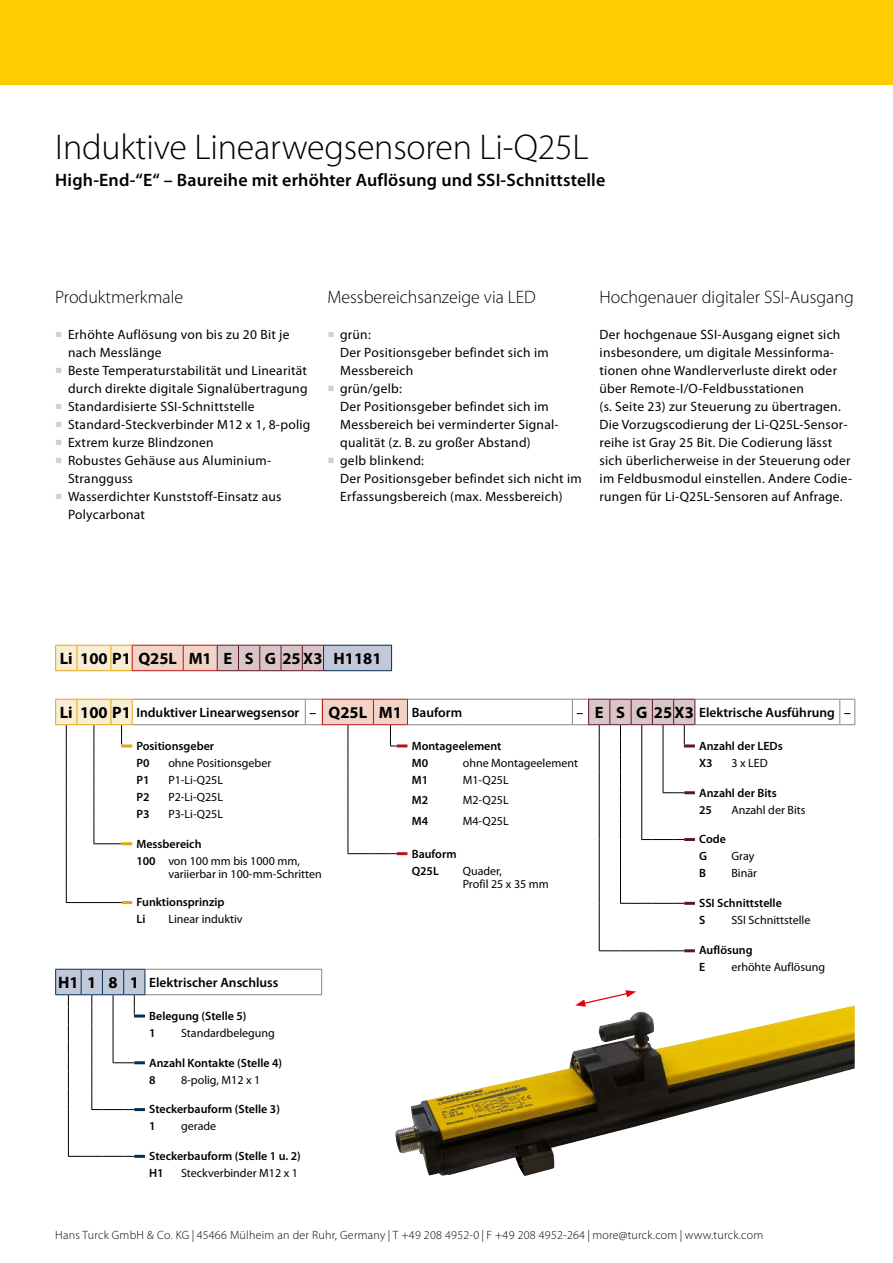
<style>
.page{position:relative;width:893px;height:1263px;background:#fff}
.page>*{position:absolute;margin:0;border:0;box-sizing:border-box;transform-origin:0 0}
.t1{font:300 36px "Myriad Pro";letter-spacing:-.005em;color:#000}
.t2{font:300 18px "Myriad Pro";color:#000}
.t3{font:600 18px "Myriad Pro";letter-spacing:.01em;color:#000}
.t4{font:700 16.5px "Myriad Pro";color:#000}
.t5{font:13.5px/18px "Myriad Pro";letter-spacing:.02em;color:#000}
.t6{font:600 13.5px "Myriad Pro";color:#000}
.t7{font:12px/17px "Myriad Pro";color:#000}
.t8{font:600 12px/17px "Myriad Pro";color:#000}
.t9{font:300 12px "Myriad Pro";letter-spacing:.02em;color:#000}
.s1{font-family:"Minion Pro";font-size:18px;color:#cfd0d0}
.s2{font-weight:700;font-size:16.5px}
.s3{font-weight:600}
</style>
<div class="page">
<div style="left:0;top:0;width:893px;height:85px;background:#fc0"></div>
<hr style="left:145px;top:969px;width:32px;height:1px;background:#878786">
<hr style="left:177px;top:969px;width:145px;height:1px;background:#878786">
<svg style="left:321px;top:969px;width:1px;height:25px"></svg>
<hr style="left:145px;top:994px;width:32px;height:1px;background:#878786">
<hr style="left:177px;top:994px;width:145px;height:1px;background:#878786">
<svg style="left:55px;top:969px;width:91px;height:189px"></svg>
<hr style="left:133px;top:699px;width:31px;height:1px;background:#878786">
<hr style="left:164px;top:699px;width:141px;height:1px;background:#878786">
<hr style="left:133px;top:724px;width:31px;height:1px;background:#878786">
<hr style="left:164px;top:724px;width:141px;height:1px;background:#878786">
<svg style="left:55px;top:699px;width:78px;height:205px"></svg>
<div style="left:324px;top:645px;width:68px;height:26px;background:#c1c8d8"></div>
<hr style="left:324px;top:645px;width:34px;height:1px;background:#003056">
<hr style="left:358px;top:645px;width:34px;height:1px;background:#003056">
<svg style="left:391px;top:645px;width:1px;height:25px"></svg>
<hr style="left:324px;top:670px;width:34px;height:1px;background:#003056">
<hr style="left:358px;top:670px;width:34px;height:1px;background:#003056">
<svg style="left:55px;top:645px;width:269px;height:26px;background:#e2c6bb"></svg>
<hr style="left:408px;top:699px;width:50px;height:1px;background:#878786">
<hr style="left:458px;top:699px;width:114px;height:1px;background:#878786">
<hr style="left:408px;top:724px;width:50px;height:1px;background:#878786">
<hr style="left:458px;top:724px;width:114px;height:1px;background:#878786">
<svg style="left:305px;top:699px;width:103px;height:156px"></svg>
<hr style="left:695px;top:699px;width:32px;height:1px;background:#878786">
<hr style="left:727px;top:699px;width:113px;height:1px;background:#878786">
<hr style="left:695px;top:724px;width:32px;height:1px;background:#878786">
<hr style="left:727px;top:724px;width:113px;height:1px;background:#878786">
<svg style="left:839px;top:699px;width:16px;height:26px"></svg>
<svg style="left:572px;top:699px;width:123px;height:253px"></svg>
<img style="left:395px;top:1005px;width:460px;height:171px">
<svg style="left:575px;top:990px;width:61px;height:17px"></svg>
<h1 class="t1" style="left:55px;top:125px;width:535px">Induktive Linearwegsensoren Li-Q25L</h1>
<h2 class="t3" style="left:55px;top:168px;width:552px">High-End-“E“ – Baureihe mit erhöhter Auflösung und SSI-Schnittstelle</h2>
<h2 class="t2" style="left:55px;top:286px;width:130px">Produktmerkmale</h2>
<p class="t5" style="left:68px;top:325px;width:223px;text-indent:-13px"><span class="s1">■</span> Erhöhte Auflösung von bis zu 20 Bit je nach Messlänge</p>
<p class="t5" style="left:55px;top:361px;width:254px;text-align:right"><span class="s1">■</span> Beste Temperaturstabilität und Linearität durch direkte digitale Signalübertragung</p>
<p class="t5" style="left:55px;top:397px;width:201px"><span class="s1">■</span> Standardisierte SSI-Schnittstelle</p>
<p class="t5" style="left:55px;top:415px;width:257px"><span class="s1">■</span> Standard-Steckverbinder M12 x 1, 8-polig</p>
<p class="t5" style="left:55px;top:433px;width:160px"><span class="s1">■</span> Extrem kurze Blindzonen</p>
<p class="t5" style="left:68px;top:451px;width:204px;text-indent:-13px"><span class="s1">■</span> Robustes Gehäuse aus Aluminium-<br>Strangguss</p>
<p class="t5" style="left:68px;top:487px;width:215px;text-indent:-13px"><span class="s1">■</span> Wasserdichter Kunststoff-Einsatz aus<br>Polycarbonat</p>
<h2 class="t2" style="left:327px;top:286px;width:210px">Messbereichsanzeige via LED</h2>
<p class="t5" style="left:340px;top:325px;width:210px;text-indent:-13px"><span class="s1">■</span> grün:<br>Der Positionsgeber befindet sich im<br>Messbereich</p>
<p class="t5" style="left:340px;top:379px;width:219px;text-indent:-13px"><span class="s1">■</span> grün/gelb:<br>Der Positionsgeber befindet sich im<br>Messbereich bei verminderter Signal&shy;qualität (z. B. zu großer Abstand)</p>
<p class="t5" style="left:340px;top:451px;width:243px;text-indent:-13px"><span class="s1">■</span> gelb blinkend:<br>Der Positionsgeber befindet sich nicht im<br>Erfassungsbereich (max. Messbereich)</p>
<h2 class="t2" style="left:600px;top:286px;width:256px">Hochgenauer digitaler SSI-Ausgang</h2>
<p class="t5" style="left:600px;top:325px;width:254px">Der hochgenaue SSI-Ausgang eignet sich insbesondere, um digitale Messinforma&shy;tionen ohne Wandlerverluste direkt oder über Remote-I/O-Feldbusstationen<br>(s. Seite 23) zur Steuerung zu übertragen.<br>Die Vorzugscodierung der Li-Q25L-Sensor&shy;reihe ist Gray 25 Bit. Die Codierung lässt sich überlicherweise in der Steuerung oder im Feldbusmodul einstellen. Andere Codie&shy;rungen für Li-Q25L-Sensoren auf Anfrage.</p>
<p class="t4" style="left:60px;top:648px;width:323px">Li 100 P1 Q25L M1 E S G 25X3 H1181</p>
<p class="t6" style="left:60px;top:704px;width:258px"><span class="s2">Li 100 P1</span> Induktiver Linearwegsensor –</p>
<p class="t8" style="left:136px;top:737px;width:79px">Positionsgeber<br>P0</p>
<p class="t7" style="left:168px;top:754px;width:104px">ohne Positionsgeber</p>
<p class="t8" style="left:136px;top:771px;width:15px">P1</p>
<p class="t7" style="left:168px;top:771px;width:56px">P1-Li-Q25L</p>
<p class="t8" style="left:136px;top:788px;width:15px">P2</p>
<p class="t7" style="left:168px;top:788px;width:56px">P2-Li-Q25L</p>
<p class="t8" style="left:136px;top:805px;width:15px">P3</p>
<p class="t7" style="left:168px;top:805px;width:56px">P3-Li-Q25L</p>
<p class="t7" style="left:136px;top:835px;width:165px"><span class="s3">Messbereich<br>100</span> von 100 mm bis 1000 mm,</p>
<p class="t7" style="left:168px;top:865px;width:155px">variierbar in 100-mm-Schritten</p>
<p class="t8" style="left:136px;top:894px;width:90px">Funktionsprinzip<br>Li</p>
<p class="t7" style="left:168px;top:911px;width:76px">Linear induktiv</p>
<p class="t6" style="left:329px;top:704px;width:135px"><span class="s2">Q25L M1</span> Bauform</p>
<p class="t6" style="left:577px;top:704px;width:8px">–</p>
<p class="t8" style="left:412px;top:737px;width:91px">Montageelement<br>M0</p>
<p class="t7" style="left:463px;top:754px;width:117px">ohne Montageelement</p>
<p class="t8" style="left:412px;top:771px;width:18px">M1</p>
<p class="t7" style="left:463px;top:771px;width:47px">M1-Q25L</p>
<p class="t8" style="left:412px;top:791px;width:18px">M2</p>
<p class="t7" style="left:463px;top:791px;width:47px">M2-Q25L</p>
<p class="t8" style="left:412px;top:812px;width:18px">M4</p>
<p class="t7" style="left:463px;top:812px;width:47px">M4-Q25L</p>
<p class="t8" style="left:412px;top:845px;width:46px">Bauform<br>Q25L</p>
<p class="t7" style="left:463px;top:864px;width:88px;line-height:13.2px">Quader,<br>Profil 25 x 35 mm</p>
<p class="t6" style="left:58px;top:974px;width:222px"><span class="s2">H1 1 8 1</span> Elektrischer Anschluss</p>
<p class="t8" style="left:149px;top:1007px;width:99px">Belegung (Stelle 5)<br>1</p>
<p class="t7" style="left:181px;top:1024px;width:95px">Standardbelegung</p>
<p class="t8" style="left:149px;top:1054px;width:135px">Anzahl Kontakte (Stelle 4)<br>8</p>
<p class="t7" style="left:181px;top:1071px;width:81px">8-polig, M12 x 1</p>
<p class="t8" style="left:149px;top:1101px;width:132px">Steckerbauform (Stelle 3)<br>1</p>
<p class="t7" style="left:181px;top:1118px;width:37px">gerade</p>
<p class="t8" style="left:149px;top:1147px;width:153px">Steckerbauform (Stelle 1 u. 2)<br>H1</p>
<p class="t7" style="left:181px;top:1164px;width:118px">Steckverbinder M12 x 1</p>
<p class="t6" style="left:595px;top:704px;width:257px"><span class="s2">E S G 25X3</span> Elektrische Ausführung –</p>
<p class="t8" style="left:699px;top:737px;width:85px">Anzahl der LEDs<br>X3</p>
<p class="t7" style="left:731px;top:754px;width:38px">3 x LED</p>
<p class="t8" style="left:699px;top:784px;width:79px">Anzahl der Bits<br>25</p>
<p class="t7" style="left:731px;top:801px;width:76px">Anzahl der Bits</p>
<p class="t8" style="left:699px;top:831px;width:28px">Code<br>G</p>
<p class="t7" style="left:731px;top:848px;width:24px">Gray</p>
<p class="t8" style="left:699px;top:865px;width:8px">B</p>
<p class="t7" style="left:731px;top:865px;width:27px">Binär</p>
<p class="t8" style="left:699px;top:894px;width:84px">SSI Schnittstelle<br>S</p>
<p class="t7" style="left:731px;top:911px;width:81px">SSI Schnittstelle</p>
<p class="t8" style="left:699px;top:941px;width:55px">Auflösung<br>E</p>
<p class="t7" style="left:731px;top:958px;width:95px">erhöhte Auflösung</p>
<p class="t9" style="left:55px;top:1228px;width:709px">Hans Turck GmbH &amp; Co. KG | 45466 Mülheim an der Ruhr, Germany | T +49 208 4952-0 | F +49 208 4952-264 | more@turck.com | www.turck.com</p>
</div>
